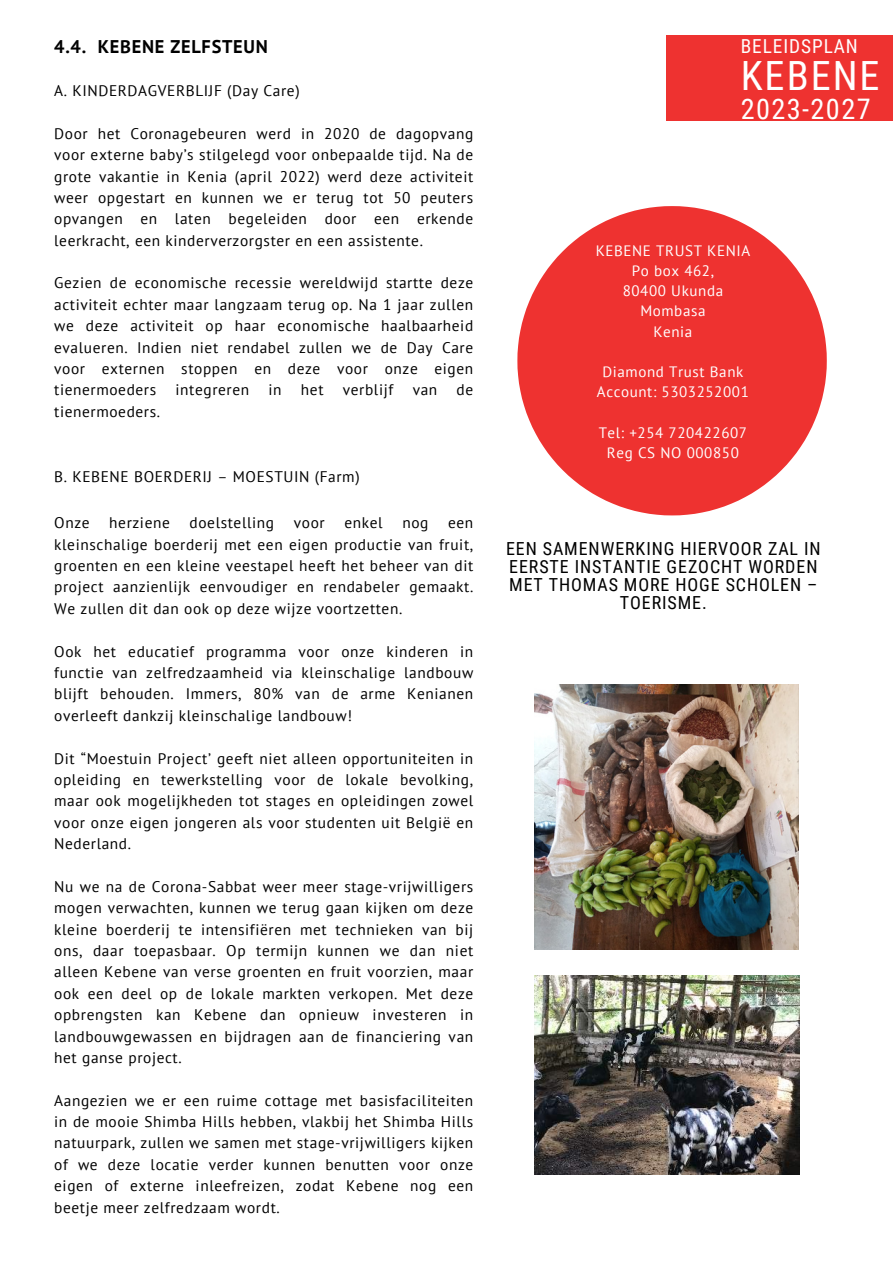
<style>
.page{position:relative;width:893px;height:1264px;background:#fff}
.page>*{position:absolute;margin:0;border:0;box-sizing:border-box;transform-origin:0 0}
.t1{font:40.35px "Roboto Condensed";letter-spacing:.05em;color:#fff}
.t2{font:28.35px "Roboto Condensed";letter-spacing:.05em;color:#fff}
.t3{font:19.35px "Roboto Condensed";letter-spacing:.05em;color:#fff}
.t4{font:700 18.3px "PT Sans";letter-spacing:.04em;color:#000}
.t5{font:18px/18px "Roboto Condensed";letter-spacing:.05em;color:#000;text-align:center}
.t6{font:15.3px/21.3px "PT Sans";letter-spacing:.04em;color:#000;text-align:justify}
.t7{font:15px/20.2px "PT Sans";letter-spacing:.04em;color:#fff;text-align:center}
</style>
<div class="page">
<svg style="left:517px;top:206px;width:309px;height:309px;fill:#ee3230"></svg>
<img style="left:534px;top:685px;width:264px;height:264px">
<img style="left:534px;top:976px;width:265px;height:198px">
<div style="left:666px;top:36px;width:226px;height:84px;background:#ee3230"></div>
<p class="t4" style="left:54px;top:35px;width:215px">4.4. KEBENE ZELFSTEUN</p>
<p class="t6" style="left:54px;top:80px;width:247px">A. KINDERDAGVERBLIJF (Day Care)</p>
<p class="t6" style="left:54px;top:122px;width:420px">Door het Coronagebeuren werd in 2020 de dagopvang voor externe baby’s stilgelegd voor onbepaalde tijd. Na de grote vakantie in Kenia (april 2022) werd deze activiteit weer opgestart en kunnen we er terug tot 50 peuters opvangen en laten begeleiden door een erkende leerkracht, een kinderverzorgster en een assistente.</p>
<p class="t6" style="left:54px;top:272px;width:420px">Gezien de economische recessie wereldwijd startte deze activiteit echter maar langzaam terug op. Na 1 jaar zullen we deze activiteit op haar economische haalbaarheid evalueren. Indien niet rendabel zullen we de Day Care voor externen stoppen en deze voor onze eigen tienermoeders</p>
<p class="t6" style="left:175px;top:379px;width:75px">integreren</p>
<p class="t6" style="left:268px;top:379px;width:15px">in</p>
<p class="t6" style="left:301px;top:379px;width:24px">het</p>
<p class="t6" style="left:343px;top:379px;width:52px">verblijf</p>
<p class="t6" style="left:412px;top:379px;width:26px">van</p>
<p class="t6" style="left:456px;top:379px;width:18px">de</p>
<p class="t6" style="left:54px;top:400px;width:107px">tienermoeders.</p>
<p class="t6" style="left:54px;top:466px;width:307px">B. KEBENE BOERDERIJ – MOESTUIN (Farm)</p>
<p class="t6" style="left:54px;top:512px;width:37px">Onze</p>
<p class="t6" style="left:109px;top:512px;width:62px">herziene</p>
<p class="t6" style="left:189px;top:512px;width:86px">doelstelling</p>
<p class="t6" style="left:294px;top:512px;width:32px">voor</p>
<p class="t6" style="left:344px;top:512px;width:40px">enkel</p>
<p class="t6" style="left:402px;top:512px;width:28px">nog</p>
<p class="t6" style="left:54px;top:512px;width:420px;text-indent:394px">een kleinschalige boerderij met een eigen productie van fruit, groenten en een kleine veestapel heeft het beheer van dit project aanzienlijk eenvoudiger en rendabeler gemaakt.<br>We zullen dit dan ook op deze wijze voortzetten.</p>
<p class="t6" style="left:54px;top:640px;width:420px">Ook het educatief programma voor onze kinderen in functie van zelfredzaamheid via kleinschalige landbouw blijft behouden. Immers, 80% van de arme Kenianen overleeft dankzij kleinschalige landbouw!</p>
<p class="t6" style="left:54px;top:747px;width:420px">Dit “Moestuin Project’ geeft niet alleen opportuniteiten in opleiding en tewerkstelling voor de lokale bevolking, maar ook mogelijkheden tot stages en opleidingen zowel voor onze eigen jongeren als voor studenten uit België en Nederland.</p>
<p class="t6" style="left:54px;top:875px;width:420px">Nu we na de Corona-Sabbat weer meer stage-vrijwilligers mogen verwachten, kunnen we terug gaan kijken om deze kleine boerderij te intensifiëren met technieken van bij ons, daar toepasbaar. Op termijn kunnen we dan niet alleen Kebene van verse groenten en fruit voorzien, maar ook een deel op de lokale markten verkopen. Met deze opbrengsten kan Kebene dan opnieuw investeren in landbouwgewassen en bijdragen aan de financiering van het ganse project.</p>
<p class="t6" style="left:54px;top:1089px;width:420px">Aangezien we er een ruime cottage met basisfaciliteiten in de mooie Shimba Hills hebben, vlakbij het Shimba Hills natuurpark, zullen we samen met stage-vrijwilligers kijken of we deze locatie verder kunnen benutten voor onze eigen of externe inleefreizen, zodat Kebene nog een beetje meer zelfredzaam wordt.</p>
<p class="t3" style="left:740px;top:32px;width:119px">BELEIDSPLAN</p>
<h1 class="t1" style="left:740px;top:47px;width:140px">KEBENE</h1>
<h2 class="t2" style="left:740px;top:89px;width:131px">2023-2027</h2>
<p class="t7" style="left:595px;top:240px;width:156px">KEBENE TRUST KENIA<br>Po box 462,<br>80400 Ukunda<br>Mombasa<br>Kenia</p>
<p class="t7" style="left:597px;top:361px;width:153px">Diamond Trust Bank<br>Account: 5303252001</p>
<p class="t7" style="left:598px;top:422px;width:150px">Tel: +254 720422607<br>Reg CS NO 000850</p>
<p class="t5" style="left:506px;top:539px;width:316px">EEN SAMENWERKING HIERVOOR ZAL IN<br>EERSTE INSTANTIE GEZOCHT WORDEN<br>MET THOMAS MORE HOGE SCHOLEN –<br>TOERISME.</p>
</div>
